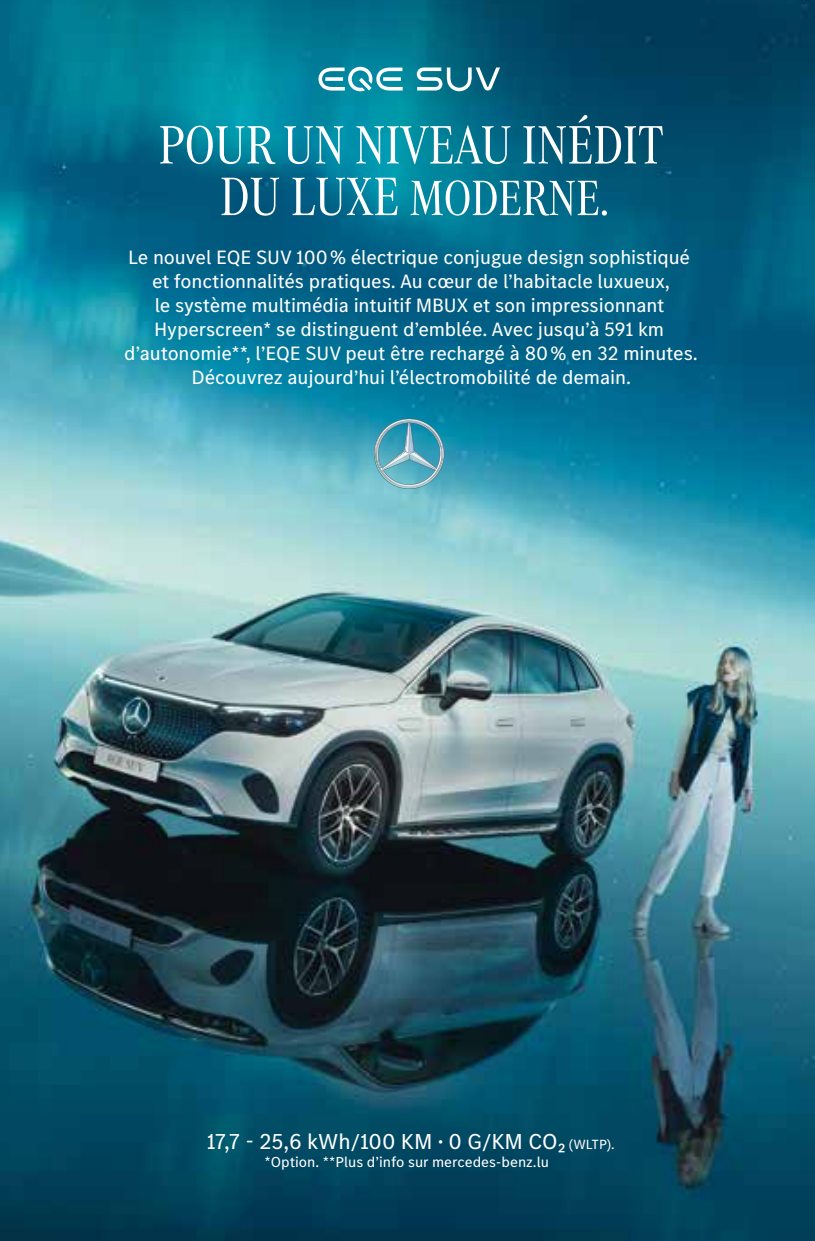
<style>
.page{position:relative;width:815px;height:1241px;background:#fff}
.page>*{position:absolute;margin:0;border:0;box-sizing:border-box;transform-origin:0 0}
.t1{font:56px "MB Corpo A Title Cond";color:#fff}
.t2{font:51.25px "MB Corpo A Title Cond";letter-spacing:-.005em;color:#fff}
.t3{font:22.5px "MB Corpo S Text";color:#fff}
.t4{font:20px/24px "MB Corpo S Text";letter-spacing:-.005em;color:#fff;text-align:center}
.t5{font:15px "MB Corpo S Text";color:#fff}
.s1{font-size:56px}
.s2{font-size:13.75px}
</style>
<div class="page">
<img style="left:0;top:0;width:815px;height:1240px">
<img style="left:374px;top:418px;width:70px;height:71px">
<img style="left:374px;top:419px;width:70px;height:69px">
<svg style="left:376px;top:419px;width:66px;height:68px"></svg>
<svg style="left:417px;top:67px;width:83px;height:24px"></svg>
<svg style="left:318px;top:67px;width:85px;height:24px"></svg>
<svg style="left:0;top:1236px;width:3px;height:5px"></svg>
<h1 class="t1" style="left:158px;top:108px;width:507px">POUR UN NIVEAU INÉDIT</h1>
<h2 class="t2" style="left:220px;top:164px;width:391px"><span class="s1">DU LUXE</span> MODERNE.</h2>
<p class="t4" style="left:124px;top:244px;width:575px">Le nouvel EQE SUV 100 % électrique conjugue design sophistiqué et fonctionnalités pratiques. Au cœur de l’habitacle luxueux,<br>le système multimédia intuitif MBUX et son impressionnant Hyperscreen* se distinguent d’emblée. Avec jusqu’à 591 km d’autonomie**, l’EQE SUV peut être rechargé à 80 % en 32 minutes.<br>Découvrez aujourd’hui l’électromobilité de demain.</p>
<p class="t3" style="left:207px;top:1126px;width:409px">17,7 - 25,6 kWh/100 KM <sup>•</sup> 0 G/KM CO₂ <span class="s2">(WLTP).</span></p>
<p class="t5" style="left:265px;top:1152px;width:286px">*Option. **Plus d’info sur mercedes-benz.lu</p>
</div>
